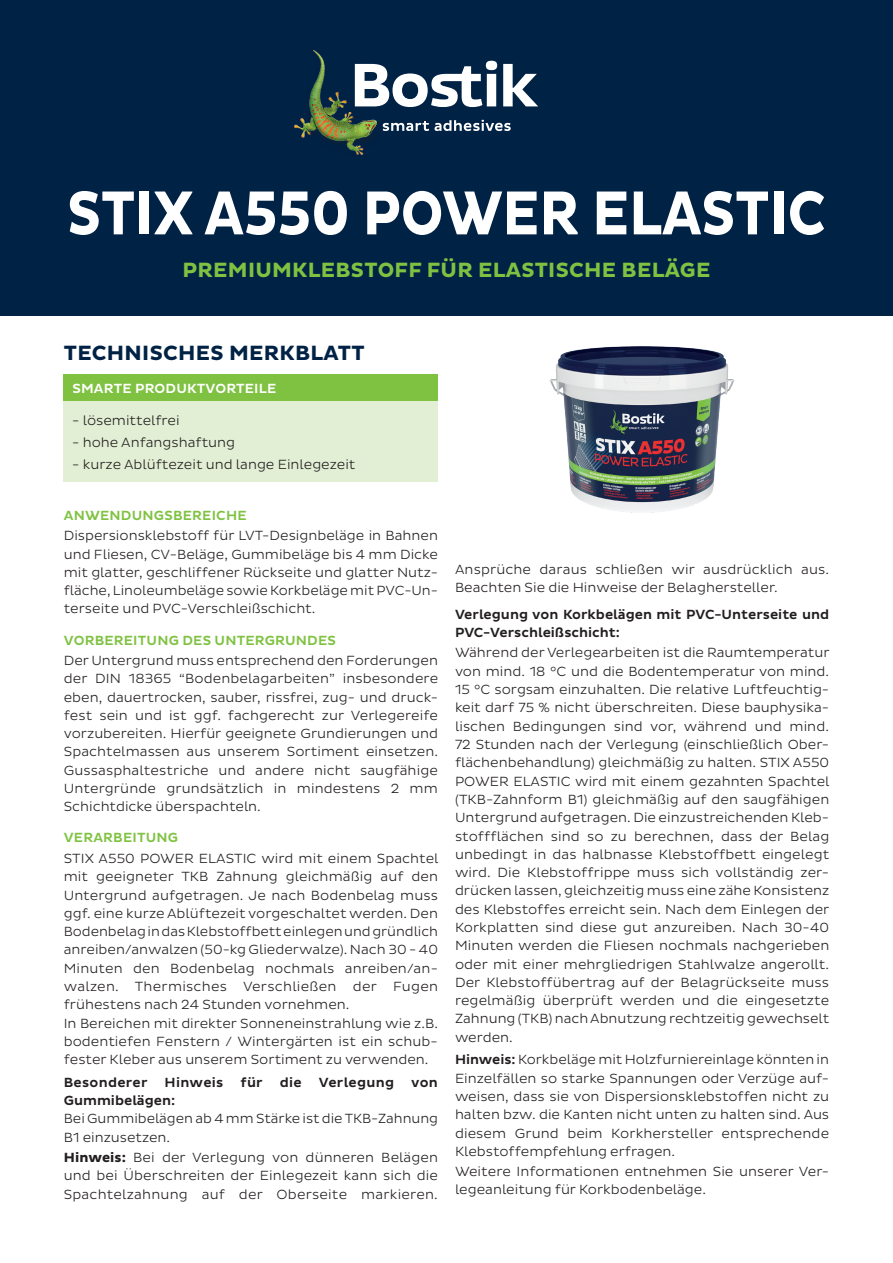
<style>
.page{position:relative;width:893px;height:1263px;background:#fff}
.page>*{position:absolute;margin:0;border:0;box-sizing:border-box;transform-origin:0 0}
.t1{font:700 63px "Bostik";color:#fff;scale:.86 1}
.t2{font:700 21px "Bostik";letter-spacing:.015em;color:#7fc241}
.t3{font:700 21px "Bostik";letter-spacing:.015em;color:#002245}
.t4{font:300 13.5px/18.3px "Bostik";color:#231f20;text-align:justify}
.t5{font:500 13.5px/18.3px "Bostik";color:#231f20}
.t6{font:500 13.5px "Bostik";letter-spacing:.015em;color:#7fc241}
.t7{font:500 13.5px "Bostik";letter-spacing:.02em;color:#231f20}
.t8{font:500 13.5px "Bostik";letter-spacing:.015em;color:#fff}
.s1{font-weight:700}
.s2{font-weight:500}
</style>
<div class="page">
<div style="left:0;top:0;width:893px;height:316px;background:#002245"></div>
<img style="left:295px;top:51px;width:82px;height:103px">
<svg style="left:383px;top:121px;width:46px;height:10px"></svg>
<svg style="left:435px;top:120px;width:76px;height:11px"></svg>
<svg style="left:355px;top:61px;width:183px;height:46px"></svg>
<img style="left:550px;top:346px;width:185px;height:167px">
<div style="left:64px;top:375px;width:374px;height:27px;background:#7fc241"></div>
<div style="left:64px;top:402px;width:374px;height:80px;background:#e2efd4"></div>
<h1 class="t1" style="left:67px;top:177px;width:884px">STIX A550 POWER ELASTIC</h1>
<h2 class="t2" style="left:183px;top:257px;width:529px">PREMIUMKLEBSTOFF FÜR ELASTISCHE BELÄGE</h2>
<h2 class="t3" style="left:64px;top:341px;width:302px">TECHNISCHES MERKBLATT</h2>
<p class="t8" style="left:72px;top:381px;width:206px">SMARTE PRODUKTVORTEILE</p>
<p class="t4" style="left:72px;top:411px;width:109px">- lösemittelfrei</p>
<p class="t4" style="left:72px;top:433px;width:164px">- hohe Anfangshaftung</p>
<p class="t4" style="left:72px;top:456px;width:285px">- kurze Ablüftezeit und lange Einlegezeit</p>
<p class="t6" style="left:64px;top:508px;width:184px">ANWENDUNGSBEREICHE</p>
<p class="t4" style="left:64px;top:527px;width:376px">Dispersionsklebstoff für LVT-Designbeläge in Bahnen und Fliesen, CV-Beläge, Gummibeläge bis 4 mm Dicke mit glatter, geschliffener Rückseite und glatter Nutz&shy;fläche, Linoleumbeläge sowie Korkbeläge mit PVC-Un&shy;terseite und PVC-Verschleißschicht.</p>
<p class="t6" style="left:64px;top:632px;width:274px">VORBEREITUNG DES UNTERGRUNDES</p>
<p class="t4" style="left:64px;top:651px;width:376px">Der Untergrund muss entsprechend den Forderungen der DIN 18365 “Bodenbelagarbeiten” insbesondere eben, dauertrocken, sauber, rissfrei, zug- und druck&shy;fest sein und ist ggf. fachgerecht zur Verlegereife vorzubereiten. Hierfür geeignete Grundierungen und Spachtelmassen aus unserem Sortiment einsetzen.<br>Gussasphaltestriche und andere nicht saugfähige Untergründe grundsätzlich in mindestens 2 mm Schichtdicke überspachteln.</p>
<p class="t6" style="left:64px;top:830px;width:116px">VERARBEITUNG</p>
<p class="t4" style="left:64px;top:849px;width:376px;text-align:left">STIX A550 POWER ELASTIC wird mit einem Spachtel mit geeigneter TKB Zahnung gleichmäßig auf den Untergrund aufgetragen. Je nach Bodenbelag muss ggf. eine kurze Ablüftezeit vorgeschaltet werden. Den Bodenbelag in das Klebstoffbett einlegen und gründlich anreiben/anwalzen (50-kg Gliederwalze). Nach 30 - 40<br>Minuten den Bodenbelag nochmals anreiben/an&shy;walzen. Thermisches Verschließen der Fugen frühestens nach 24 Stunden vornehmen.<br>In Bereichen mit direkter Sonneneinstrahlung wie z.B. bodentiefen Fenstern / Wintergärten ist ein schub&shy;fester Kleber aus unserem Sortiment zu verwenden.</p>
<p class="t7" style="left:64px;top:1074px;width:85px">Besonderer</p>
<p class="t7" style="left:165px;top:1074px;width:60px">Hinweis</p>
<p class="t5" style="left:240px;top:1073px;width:24px">für</p>
<p class="t5" style="left:280px;top:1073px;width:23px">die</p>
<p class="t7" style="left:319px;top:1074px;width:77px">Verlegung</p>
<p class="t5" style="left:411px;top:1073px;width:28px">von</p>
<p class="t5" style="left:64px;top:1092px;width:113px">Gummibelägen:</p>
<p class="t4" style="left:64px;top:1110px;width:376px">Bei Gummibelägen ab 4 mm Stärke ist die TKB-Zahnung<br>B1 einzusetzen.</p>
<p class="t4" style="left:64px;top:1148px;width:376px"><span class="s1">Hinweis:</span> Bei der Verlegung von dünneren Belägen und bei Überschreiten der Einlegezeit kann sich die Spachtelzahnung auf der Oberseite markieren.</p>
<p class="t4" style="left:455px;top:560px;width:376px">Ansprüche daraus schließen wir ausdrücklich aus.<br>Beachten Sie die Hinweise der Belaghersteller.</p>
<p class="t5" style="left:455px;top:605px;width:376px">Verlegung von Korkbelägen mit PVC-Unterseite und<br>PVC-Verschleißschicht:</p>
<p class="t4" style="left:455px;top:644px;width:376px">Während der Verlegearbeiten ist die Raumtemperatur von mind. 18 °C und die Bodentemperatur von mind.<br>15 °C sorgsam einzuhalten. Die relative Luftfeuchtig&shy;keit darf 75 % nicht überschreiten. Diese bauphysika&shy;lischen Bedingungen sind vor, während und mind.<br>72 Stunden nach der Verlegung (einschließlich Ober&shy;flächenbehandlung) gleichmäßig zu halten. STIX A550<br>POWER ELASTIC wird mit einem gezahnten Spachtel (TKB-Zahnform B1) gleichmäßig auf den saugfähigen Untergrund aufgetragen. Die einzustreichenden Kleb&shy;stoffflächen sind so zu berechnen, dass der Belag unbedingt in das halbnasse Klebstoffbett eingelegt wird. Die Klebstoffrippe muss sich vollständig zer&shy;drücken lassen, gleichzeitig muss eine zähe Konsistenz des Klebstoffes erreicht sein. Nach dem Einlegen der Korkplatten sind diese gut anzureiben. Nach 30-40<br>Minuten werden die Fliesen nochmals nachgerieben oder mit einer mehrgliedrigen Stahlwalze angerollt.<br>Der Klebstoffübertrag auf der Belagrückseite muss regelmäßig überprüft werden und die eingesetzte Zahnung (TKB) nach Abnutzung rechtzeitig gewechselt werden.</p>
<p class="t4" style="left:455px;top:1051px;width:376px"><span class="s2">Hinweis:</span> Korkbeläge mit Holzfurniereinlage könnten in Einzelfällen so starke Spannungen oder Verzüge auf&shy;weisen, dass sie von Dispersionsklebstoffen nicht zu halten bzw. die Kanten nicht unten zu halten sind. Aus diesem Grund beim Korkhersteller entsprechende Klebstoffempfehlung erfragen.</p>
<p class="t4" style="left:455px;top:1162px;width:376px">Weitere Informationen entnehmen Sie unserer Ver&shy;legeanleitung für Korkbodenbeläge.</p>
</div>
